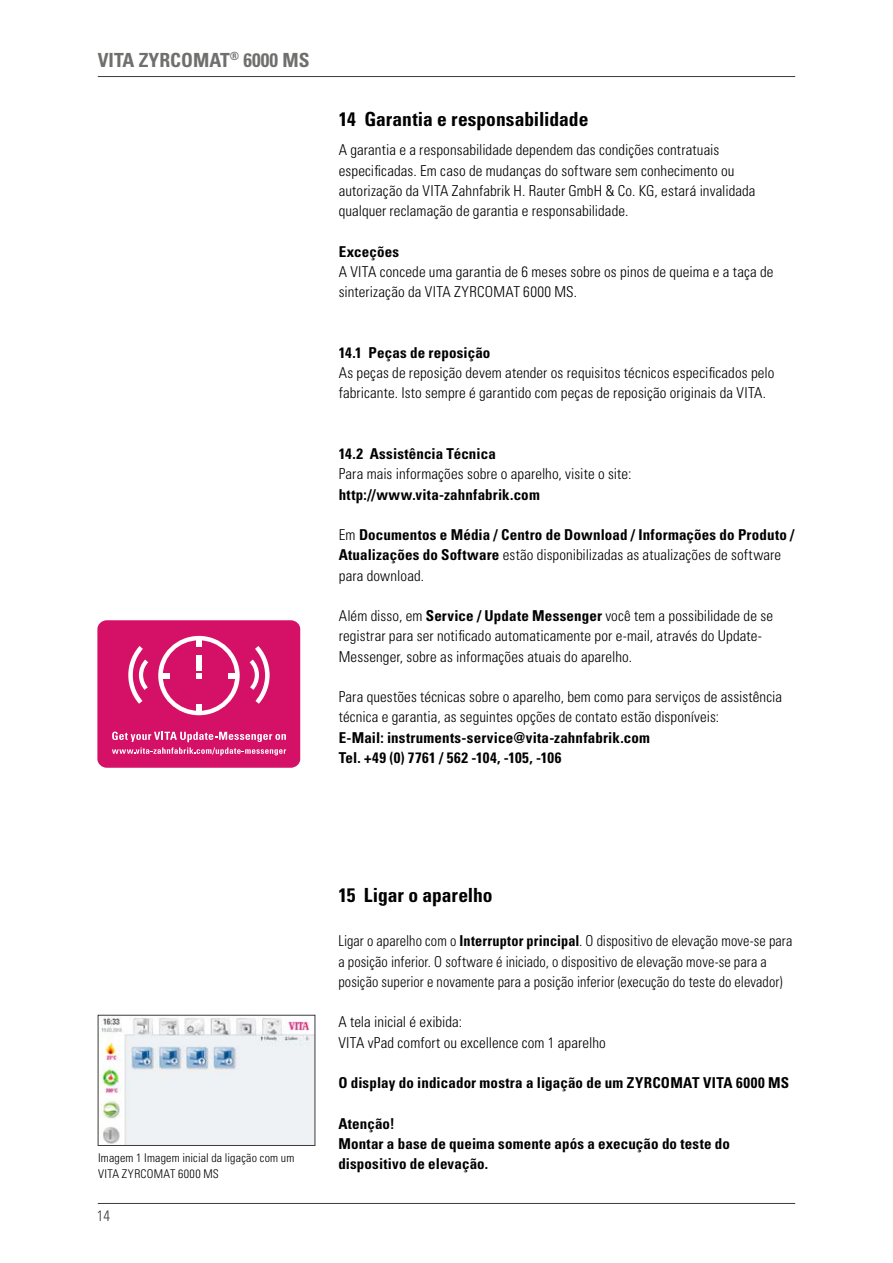
<style>
.page{position:relative;width:893px;height:1263px;background:#fff}
.page>*{position:absolute;margin:0;border:0;box-sizing:border-box;transform-origin:0 0}
.t1{font:700 condensed 19.5px "Univers LT";letter-spacing:-.005em;color:#000}
.t2{font:700 condensed 19.5px "Univers LT";color:#6f6f6e}
.t3{font:300 condensed 15px/20.2px "Univers LT";letter-spacing:.005em;color:#000}
.t4{font:700 condensed 15px/20.2px "Univers LT";letter-spacing:.01em;color:#000}
.t5{font:300 condensed 15px/20.2px "Univers LT";letter-spacing:.005em;color:#000;scale:.95 1}
.t6{font:300 condensed 15px "Univers LT";color:#3b3b3a}
.t7{font:300 condensed 12px/16.5px "Univers LT";letter-spacing:.015em;color:#000}
.s1{font-weight:300}
.s2{font-weight:700}
</style>
<div class="page">
<hr style="left:98px;top:1203px;width:697px;height:1px;background:#3b3b3a">
<hr style="left:98px;top:76px;width:697px;height:1px;background:#3b3b3a">
<img style="left:100px;top:1017px;width:213px;height:127px">
<div style="left:98px;top:1015px;width:217px;height:131px;border:1px solid #3b3b3a"></div>
<div style="left:97px;top:620px;width:203px;height:148px;background:#d51067;border-radius:9px"></div>
<svg style="left:112px;top:732px;width:174px;height:24px"></svg>
<svg style="left:128px;top:636px;width:142px;height:79px"></svg>
<h1 class="t2" style="left:98px;top:48px;width:213px">VITA ZYRCOMAT<sup>®</sup> 6000 MS</h1>
<h1 class="t1" style="left:339px;top:107px;width:251px">14 Garantia e responsabilidade</h1>
<p class="t3" style="left:339px;top:140px;width:418px">A garantia e a responsabilidade dependem das condições contratuais especificadas. Em caso de mudanças do software sem conhecimento ou autorização da VITA Zahnfabrik H. Rauter GmbH &amp; Co. KG, estará invalidada qualquer reclamação de garantia e responsabilidade.</p>
<p class="t4" style="left:339px;top:241px;width:62px">Exceções</p>
<p class="t3" style="left:339px;top:261px;width:436px">A VITA concede uma garantia de 6 meses sobre os pinos de queima e a taça de sinterização da VITA ZYRCOMAT 6000 MS.</p>
<p class="t4" style="left:339px;top:342px;width:153px">14.1 Peças de reposição</p>
<p class="t3" style="left:339px;top:363px;width:437px">As peças de reposição devem atender os requisitos técnicos especificados pelo fabricante. Isto sempre é garantido com peças de reposição originais da VITA.</p>
<p class="t4" style="left:339px;top:444px;width:159px">14.2 Assistência Técnica</p>
<p class="t3" style="left:339px;top:464px;width:294px">Para mais informações sobre o aparelho, visite o site:</p>
<p class="t4" style="left:339px;top:484px;width:203px">http://www.vita-zahnfabrik.com</p>
<p class="t4" style="left:339px;top:525px;width:457px"><span class="s1">Em</span> Documentos e Média / Centro de Download / Informações do Produto /<br>Atualizações do Software <span class="s1">estão disponibilizadas as atualizações de software para download.</span></p>
<p class="t3" style="left:339px;top:606px;width:436px">Além disso, em <span class="s2">Service / Update Messenger</span> você tem a possibilidade de se registrar para ser notificado automaticamente por e-mail, através do Update-<br>Messenger, sobre as informações atuais do aparelho.</p>
<p class="t3" style="left:339px;top:687px;width:445px">Para questões técnicas sobre o aparelho, bem como para serviços de assistência técnica e garantia, as seguintes opções de contato estão disponíveis:</p>
<p class="t4" style="left:339px;top:727px;width:313px">E-Mail: instruments-service@vita-zahnfabrik.com<br>Tel. +49 (0) 7761 / 562 -104, -105, -106</p>
<p class="t7" style="left:98px;top:1149px;width:198px">Imagem 1 Imagem inicial da ligação com um<br>VITA ZYRCOMAT 6000 MS</p>
<p class="t6" style="left:97px;top:1206px;width:15px">14</p>
<h1 class="t1" style="left:338px;top:883px;width:156px">15 Ligar o aparelho</h1>
<p class="t5" style="left:338px;top:931px;width:479px">Ligar o aparelho com o <span class="s2">Interruptor principal</span>. O dispositivo de elevação move-se para a posição inferior. O software é iniciado, o dispositivo de elevação move-se para a posição superior e novamente para a posição inferior (execução do teste do elevador)</p>
<p class="t3" style="left:338px;top:1012px;width:269px">A tela inicial é exibida:<br>VITA vPad comfort ou excellence com 1 aparelho</p>
<p class="t4" style="left:338px;top:1073px;width:452px">O display do indicador mostra a ligação de um ZYRCOMAT VITA 6000 MS</p>
<p class="t4" style="left:338px;top:1113px;width:393px">Atenção!<br>Montar a base de queima somente após a execução do teste do dispositivo de elevação.</p>
</div>
